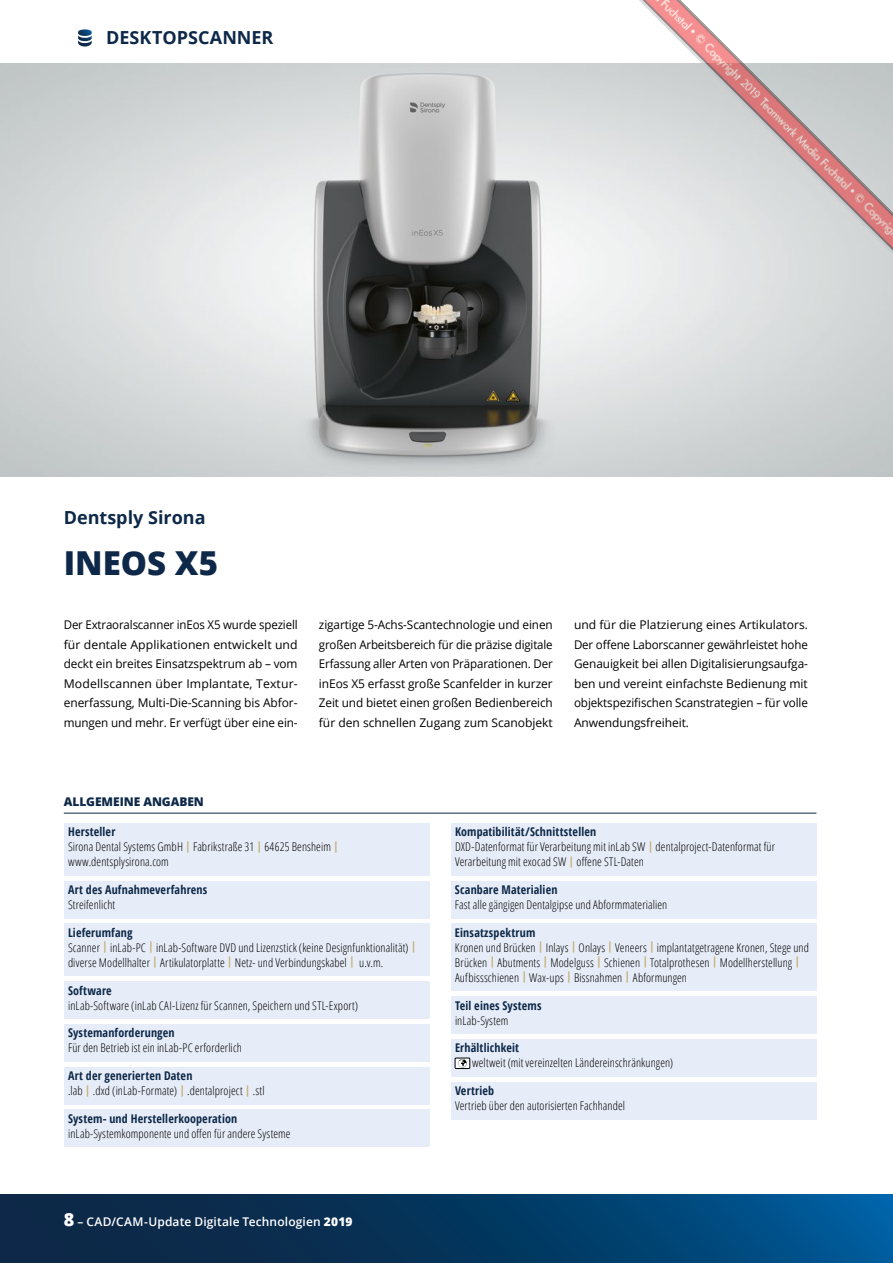
<style>
.page{position:relative;width:893px;height:1263px;background:#fff}
.page>*{position:absolute;margin:0;border:0;box-sizing:border-box;transform-origin:0 0}
.t1{font:800 33px "Open Sans";color:#0d2848}
.t2{font:700 18px "Open Sans";color:#0d2848}
.t3{font:300 condensed 12px/15px "Open Sans";letter-spacing:.01em;color:#000}
.t4{font:12px/19.5px "Open Sans";letter-spacing:-.005em;color:#000;text-align:justify}
.t5{font:12px/19.5px "Open Sans";letter-spacing:-.005em;color:#000;text-align:justify;scale:.96 1}
.t6{font:700 condensed 12px "Open Sans";letter-spacing:.015em;color:#0d2848}
.t7{font:600 12px "Open Sans";letter-spacing:.01em;color:#fff}
.t8{font:800 12px "Open Sans";letter-spacing:-.005em;color:#0d2848}
.s1{font-weight:700;color:#0d2848}
.s2{font-weight:700;font-size:11.25px;color:#c4ab6a}
.s3{font-weight:800;font-size:18px}
.s4{font-weight:800}
</style>
<div class="page">
<svg style="left:0;top:1195px;width:893px;height:68px;background:#053a64"></svg>
<svg style="left:78px;top:29px;width:14px;height:18px"></svg>
<hr style="left:64px;top:813px;width:752px;height:1px;background:#0d2848">
<div style="left:64px;top:823px;width:365px;height:53px;background:#e7edf8"></div>
<div style="left:64px;top:881px;width:365px;height:37px;background:#e7edf8"></div>
<div style="left:64px;top:923px;width:365px;height:53px;background:#e7edf8"></div>
<div style="left:64px;top:981px;width:365px;height:38px;background:#e7edf8"></div>
<div style="left:64px;top:1024px;width:365px;height:38px;background:#e7edf8"></div>
<div style="left:64px;top:1067px;width:365px;height:37px;background:#e7edf8"></div>
<div style="left:64px;top:1109px;width:365px;height:38px;background:#e7edf8"></div>
<div style="left:451px;top:823px;width:365px;height:53px;background:#e7edf8"></div>
<div style="left:451px;top:881px;width:365px;height:37px;background:#e7edf8"></div>
<div style="left:451px;top:923px;width:365px;height:68px;background:#e7edf8"></div>
<div style="left:451px;top:996px;width:365px;height:38px;background:#e7edf8"></div>
<div style="left:451px;top:1039px;width:365px;height:38px;background:#e7edf8"></div>
<div style="left:451px;top:1082px;width:365px;height:37px;background:#e7edf8"></div>
<div style="left:455px;top:1058px;width:15px;height:10px;background:#fff"></div>
<div style="left:455px;top:1058px;width:15px;height:10px;border:1px solid #000"></div>
<svg style="left:458px;top:1059px;width:9px;height:8px"></svg>
<img style="left:0;top:64px;width:893px;height:412px">
<img style="left:595px;top:0;width:298px;height:298px">
<h2 class="t2" style="left:106px;top:24px;width:169px">DESKTOPSCANNER</h2>
<h2 class="t2" style="left:64px;top:505px;width:143px">Dentsply Sirona</h2>
<h1 class="t1" style="left:64px;top:538px;width:156px">INEOS X5</h1>
<p class="t5" style="left:64px;top:615px;width:245px">Der Extraoralscanner inEos X5 wurde speziell für dentale Applikationen entwickelt und deckt ein breites Einsatzspektrum ab – vom Modellscannen über Implantate, Textur&shy;enerfassung, Multi-Die-Scanning bis Abfor&shy;mungen und mehr. Er verfügt über eine ein-</p>
<p class="t4" style="left:319px;top:615px;width:235px">zigartige 5-Achs-Scantechnologie und einen großen Arbeitsbereich für die präzise digitale Erfassung aller Arten von Präparationen. Der inEos X5 erfasst große Scanfelder in kurzer Zeit und bietet einen großen Bedienbereich für den schnellen Zugang zum Scanobjekt</p>
<p class="t4" style="left:574px;top:615px;width:235px">und für die Platzierung eines Artikulators.<br>Der offene Laborscanner gewährleistet hohe Genauigkeit bei allen Digitalisierungsaufga&shy;ben und vereint einfachste Bedienung mit objektspezifischen Scanstrategien – für volle Anwendungsfreiheit.</p>
<p class="t8" style="left:64px;top:792px;width:142px">ALLGEMEINE ANGABEN</p>
<p class="t3" style="left:68px;top:824px;width:272px"><span class="s1">Hersteller<br></span>Sirona Dental Systems GmbH <span class="s2">|</span> Fabrikstraße 31 <span class="s2">|</span> 64625 Bensheim <span class="s2">| </span>www.dentsplysirona.com</p>
<p class="t6" style="left:68px;top:881px;width:141px">Art des Aufnahmeverfahrens</p>
<p class="t3" style="left:68px;top:897px;width:49px">Streifenlicht</p>
<p class="t3" style="left:68px;top:925px;width:350px"><span class="s1">Lieferumfang<br></span>Scanner <span class="s2">|</span> inLab-PC <span class="s2">|</span> inLab-Software DVD und Lizenzstick (keine Designfunktionalität) <span class="s2">| </span>diverse Modellhalter <span class="s2">|</span> Artikulatorplatte <span class="s2">|</span> Netz- und Verbindungskabel <span class="s2">|</span> u.v.m.</p>
<p class="t6" style="left:68px;top:982px;width:45px">Software</p>
<p class="t3" style="left:68px;top:997px;width:292px">inLab-Software (inLab CAI-Lizenz für Scannen, Speichern und STL-Export)</p>
<p class="t6" style="left:68px;top:1025px;width:108px">Systemanforderungen</p>
<p class="t3" style="left:68px;top:1040px;width:175px">Für den Betrieb ist ein inLab-PC erforderlich</p>
<p class="t3" style="left:68px;top:1068px;width:198px"><span class="s1">Art der generierten Daten<br></span>.lab <span class="s2">|</span> .dxd (inLab-Formate) <span class="s2">|</span> .dentalproject <span class="s2">|</span> .stl</p>
<p class="t6" style="left:68px;top:1110px;width:171px">System- und Herstellerkooperation</p>
<p class="t3" style="left:68px;top:1126px;width:224px">inLab-Systemkomponente und offen für andere Systeme</p>
<p class="t7" style="left:64px;top:1213px;width:290px"><span class="s3">8</span> – CAD/CAM-Update Digitale Technologien <span class="s4">2019</span></p>
<p class="t3" style="left:455px;top:824px;width:321px"><span class="s1">Kompatibilität/Schnittstellen<br></span>DXD-Datenformat für Verarbeitung mit inLab SW <span class="s2">|</span> dentalproject-Datenformat für<br>Verarbeitung mit exocad SW <span class="s2">|</span> offene STL-Daten</p>
<p class="t6" style="left:455px;top:881px;width:104px">Scanbare Materialien</p>
<p class="t3" style="left:455px;top:897px;width:214px">Fast alle gängigen Dentalgipse und Abformmaterialien</p>
<p class="t3" style="left:455px;top:925px;width:355px"><span class="s1">Einsatzspektrum<br></span>Kronen und Brücken <span class="s2">|</span> Inlays <span class="s2">|</span> Onlays <span class="s2">|</span> Veneers <span class="s2">|</span> implantatgetragene Kronen, Stege und Brücken <span class="s2">|</span> Abutments <span class="s2">|</span> Modelguss <span class="s2">|</span> Schienen <span class="s2">|</span> Totalprothesen <span class="s2">|</span> Modellherstellung <span class="s2">| </span>Aufbissschienen <span class="s2">|</span> Wax-ups <span class="s2">|</span> Bissnahmen <span class="s2">|</span> Abformungen</p>
<p class="t6" style="left:455px;top:997px;width:88px">Teil eines Systems</p>
<p class="t3" style="left:455px;top:1012px;width:55px">inLab-System</p>
<p class="t6" style="left:455px;top:1040px;width:66px">Erhältlichkeit</p>
<p class="t3" style="left:472px;top:1055px;width:202px">weltweit (mit vereinzelten Ländereinschränkungen)</p>
<p class="t6" style="left:455px;top:1082px;width:41px">Vertrieb</p>
<p class="t3" style="left:455px;top:1098px;width:172px">Vertrieb über den autorisierten Fachhandel</p>
</div>
